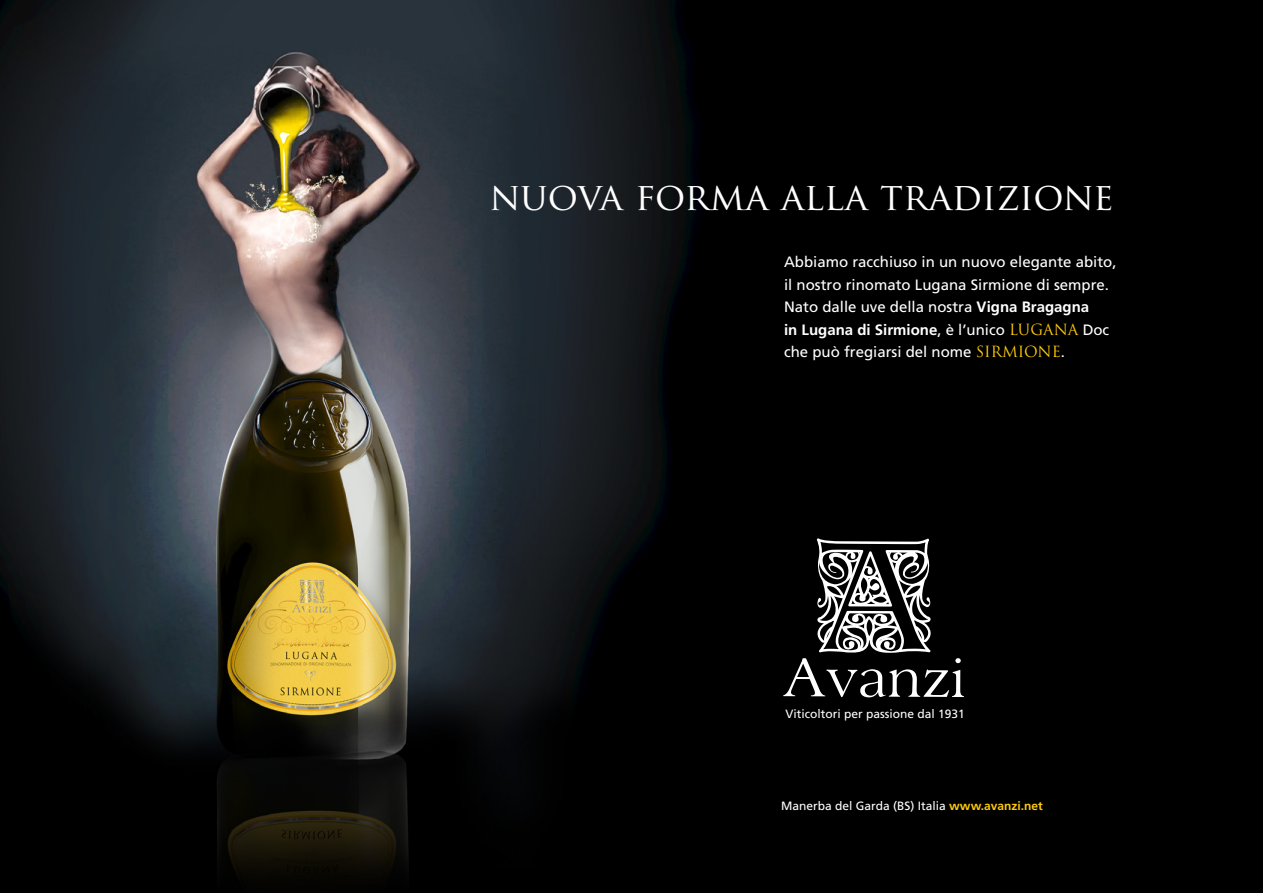
<style>
.page{position:relative;width:1263px;height:893px;background:#000}
.page>*{position:absolute;margin:0;border:0;box-sizing:border-box;transform-origin:0 0}
.t1{font:37.5px "Trajan Pro";color:#fff}
.t2{font:15px/22.5px "Frutiger LT Std";color:#fff}
.t3{font:12px "Frutiger LT Std";color:#fff}
.s1{font-weight:700}
.s2{font-family:"Trajan Pro";color:#feca0a}
.s3{font-weight:700;color:#feca0a}
</style>
<div class="page">
<img style="left:0;top:0;width:700px;height:872px">
<svg style="left:783px;top:538px;width:181px;height:159px"></svg>
<h1 class="t1" style="left:489px;top:172px;width:626px">nuova forma alla tradizione</h1>
<p class="t2" style="left:784px;top:251px;width:334px">Abbiamo racchiuso in un nuovo elegante abito, il nostro rinomato Lugana Sirmione di sempre.<br>Nato dalle uve della nostra <span class="s1">Vigna Bragagna<br>in Lugana di Sirmione</span>, è l’unico <span class="s2">LUGANA</span> Doc che può fregiarsi del nome <span class="s2">SIRMIONE</span>.</p>
<p class="t3" style="left:785px;top:707px;width:181px">Viticoltori per passione dal 1931</p>
<p class="t3" style="left:781px;top:799px;width:263px">Manerba del Garda (BS) Italia <span class="s3">www.avanzi.net</span></p>
</div>
